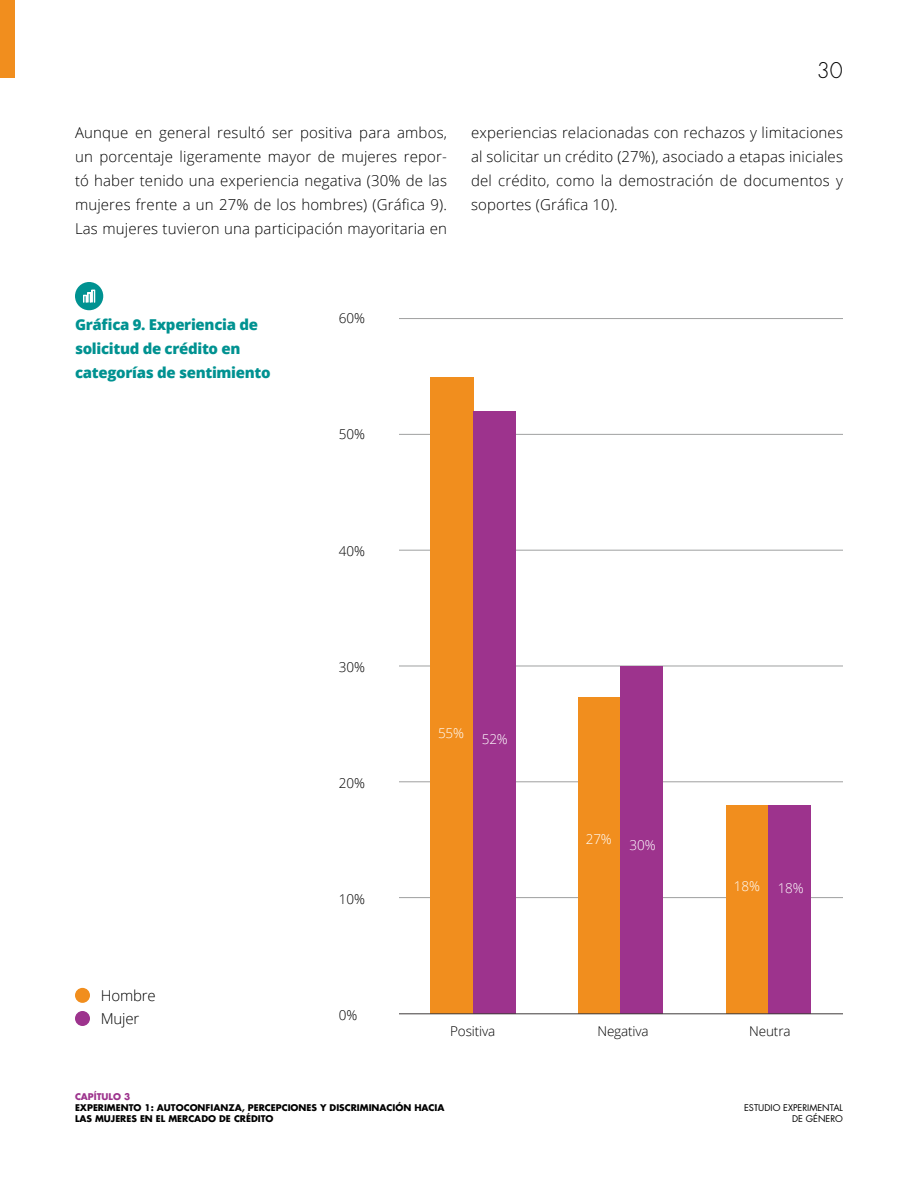
<style>
.page{position:relative;width:918px;height:1188px;background:#fff}
.page>*{position:absolute;margin:0;border:0;box-sizing:border-box;transform-origin:0 0}
.t1{font:300 21px "Futura Std";color:#000}
.t2{font:300 15px/24px "Open Sans";letter-spacing:.01em;color:#000;text-align:justify}
.t3{font:800 15px/24px "Open Sans";letter-spacing:-.02em;color:#009291}
.t4{font:300 15px/23.1px "Open Sans";letter-spacing:-.01em;color:#000}
.t5{font:300 13.5px "Open Sans";letter-spacing:-.01em;color:#000}
.t6{font:300 13.5px "Open Sans";letter-spacing:-.01em;color:#fff}
.t7{font:700 9px/10.8px "Futura Std";color:#000}
.t8{font:9px/10.8px "Futura Std";color:#000;text-align:right}
.t9{font:700 9px "Futura Std";color:#9d338d}
</style>
<div class="page">
<hr style="left:399px;top:318px;width:444px;height:1px;background:#9fa0a0">
<hr style="left:399px;top:434px;width:444px;height:1px;background:#9fa0a0">
<hr style="left:399px;top:550px;width:444px;height:1px;background:#9fa0a0">
<hr style="left:399px;top:666px;width:444px;height:1px;background:#9fa0a0">
<hr style="left:399px;top:782px;width:444px;height:1px;background:#9fa0a0">
<hr style="left:399px;top:897px;width:444px;height:1px;background:#9fa0a0">
<div style="left:727px;top:805px;width:42px;height:209px;background:#f18e1e"></div>
<div style="left:578px;top:697px;width:42px;height:317px;background:#f18e1e"></div>
<div style="left:430px;top:377px;width:43px;height:637px;background:#f18e1e"></div>
<div style="left:769px;top:806px;width:42px;height:208px;background:#9d338d"></div>
<div style="left:620px;top:666px;width:42px;height:348px;background:#9d338d"></div>
<div style="left:473px;top:411px;width:42px;height:603px;background:#9d338d"></div>
<hr style="left:399px;top:1014px;width:444px;height:1px;background:#3f3b3a">
<div style="left:75px;top:282px;width:28px;height:28px;background:#009291;border-radius:50%"></div>
<svg style="left:83px;top:290px;width:12px;height:13px"></svg>
<div style="left:75px;top:988px;width:15px;height:15px;background:#f18e1e;border-radius:50%"></div>
<div style="left:75px;top:1011px;width:15px;height:15px;background:#9d338d;border-radius:50%"></div>
<div style="left:0;top:0;width:15px;height:78px;background:#f18e1e"></div>
<h1 class="t1" style="left:817px;top:57px;width:28px">30</h1>
<p class="t2" style="left:75px;top:120px;width:374px">Aunque en general resultó ser positiva para ambos, un porcentaje ligeramente mayor de mujeres repor&shy;tó haber tenido una experiencia negativa (30% de las mujeres frente a un 27% de los hombres) (Gráfica 9).<br>Las mujeres tuvieron una participación mayoritaria en</p>
<p class="t2" style="left:471px;top:120px;width:374px">experiencias relacionadas con rechazos y limitaciones al solicitar un crédito (27%), asociado a etapas iniciales del crédito, como la demostración de documentos y soportes (Gráfica 10).</p>
<p class="t3" style="left:75px;top:312px;width:197px">Gráfica 9. Experiencia de solicitud de crédito en categorías de sentimiento</p>
<p class="t4" style="left:101px;top:984px;width:57px">Hombre<br>Mujer</p>
<p class="t5" style="left:339px;top:309px;width:28px">60%</p>
<p class="t5" style="left:339px;top:425px;width:28px">50%</p>
<p class="t5" style="left:339px;top:541px;width:28px">40%</p>
<p class="t5" style="left:339px;top:658px;width:28px">30%</p>
<p class="t5" style="left:339px;top:774px;width:28px">20%</p>
<p class="t5" style="left:339px;top:890px;width:28px">10%</p>
<p class="t5" style="left:339px;top:1006px;width:20px">0%</p>
<p class="t6" style="left:438px;top:724px;width:28px">55%</p>
<p class="t6" style="left:482px;top:730px;width:28px">52%</p>
<p class="t6" style="left:586px;top:830px;width:28px">27%</p>
<p class="t6" style="left:630px;top:836px;width:28px">30%</p>
<p class="t6" style="left:734px;top:877px;width:28px">18%</p>
<p class="t6" style="left:778px;top:879px;width:28px">18%</p>
<p class="t5" style="left:450px;top:1022px;width:47px">Positiva</p>
<p class="t5" style="left:597px;top:1022px;width:53px">Negativa</p>
<p class="t5" style="left:749px;top:1022px;width:43px">Neutra</p>
<p class="t9" style="left:75px;top:1091px;width:57px">CAPÍTULO 3</p>
<p class="t7" style="left:75px;top:1102px;width:371px">EXPERIMENTO 1: AUTOCONFIANZA, PERCEPCIONES Y DISCRIMINACIÓN HACIA<br>LAS MUJERES EN EL MERCADO DE CRÉDITO</p>
<p class="t8" style="left:744px;top:1103px;width:100px">ESTUDIO EXPERIMENTAL<br>DE GÉNERO</p>
</div>
